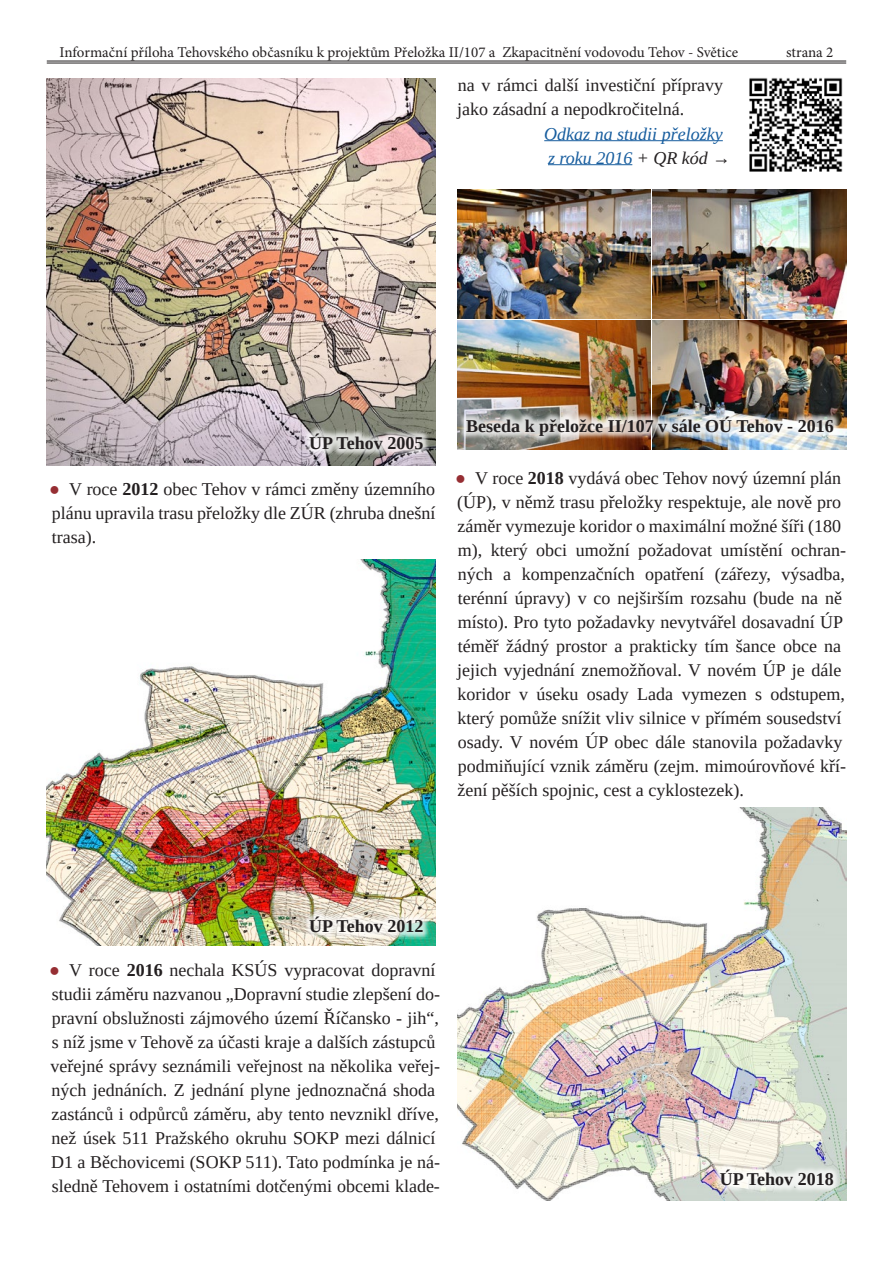
<style>
.page{position:relative;width:893px;height:1263px;background:#fff}
.page>*{position:absolute;margin:0;border:0;box-sizing:border-box;transform-origin:0 0}
.t1{font:18px/24px "Liberation Serif";color:#231f20}
.t2{font:700 18px "Liberation Serif";color:#231f20}
.t3{font:italic 18px/24px "Liberation Serif";color:#175d9e}
.t4{font:15px "Minion Pro";letter-spacing:-.005em;color:#231f20}
.s1{color:#231f20}
.s2{font-family:"Times New Roman";color:#962e33}
.s3{font-weight:700}
</style>
<div class="page">
<hr style="left:544px;top:140px;width:179px;height:1px;background:#175d9e">
<hr style="left:548px;top:164px;width:84px;height:1px;background:#175d9e">
<hr style="left:47px;top:61px;width:799px;height:1px;background:#231f20">
<hr style="left:47px;top:63px;width:799px;height:1px;background:#231f20">
<img style="left:47px;top:559px;width:389px;height:387px">
<div style="left:302px;top:908px;width:128px;height:32px;background:#fff;opacity:.75"></div>
<img style="left:47px;top:79px;width:389px;height:387px">
<div style="left:302px;top:425px;width:128px;height:32px;background:#fff;opacity:.75"></div>
<img style="left:457px;top:808px;width:389px;height:392px">
<div style="left:712px;top:1161px;width:129px;height:32px;background:#fff;opacity:.75"></div>
<img style="left:749px;top:78px;width:94px;height:94px">
<img style="left:457px;top:189px;width:194px;height:129px">
<img style="left:457px;top:320px;width:194px;height:129px">
<img style="left:653px;top:320px;width:193px;height:129px">
<img style="left:653px;top:189px;width:193px;height:129px">
<div style="left:459px;top:408px;width:382px;height:36px;background:#fff;opacity:.75"></div>
<p class="t4" style="left:60px;top:42px;width:680px">Informační příloha Tehovského občasníku k projektům Přeložka II/107 a Zkapacitnění vodovodu Tehov - Světice</p>
<p class="t4" style="left:786px;top:42px;width:49px">strana 2</p>
<p class="t1" style="left:457px;top:73px;width:267px">na v rámci další investiční přípravy jako zásadní a nepodkročitelná.</p>
<p class="t3" style="left:544px;top:122px;width:188px">Odkaz na studii přeložky z roku 2016 <span class="s1">+ QR kód →</span></p>
<p class="t2" style="left:309px;top:431px;width:116px">ÚP Tehov 2005</p>
<p class="t1" style="left:49px;top:477px;width:388px;text-align:justify"><span class="s2">●</span> V roce <span class="s3">2012</span> obec Tehov v rámci změny územního plánu upravila trasu přeložky dle ZÚR (zhruba dnešní trasa).</p>
<p class="t2" style="left:466px;top:414px;width:369px">Beseda k přeložce II/107 v sále OÚ Tehov - 2016</p>
<p class="t1" style="left:455px;top:466px;width:392px"><span class="s2">●</span> V roce <span class="s3">2018</span> vydává obec Tehov nový územní plán (ÚP), v němž trasu přeložky respektuje, ale nově pro záměr vymezuje koridor o maximální možné šíři (180 m), který obci umožní požadovat umístění ochran&shy;ných a kompenzačních opatření (zářezy, výsadba, terénní úpravy) v co nejširším rozsahu (bude na ně místo). Pro tyto požadavky nevytvářel dosavadní ÚP téměř žádný prostor a prakticky tím šance obce na jejich vyjednání znemožňoval. V novém ÚP je dále koridor v úseku osady Lada vymezen s odstupem, který pomůže snížit vliv silnice v přímém sousedství osady. V novém ÚP obec dále stanovila požadavky podmiňující vznik záměru (zejm. mimoúrovňové kří&shy;žení pěších spojnic, cest a cyklostezek).</p>
<p class="t2" style="left:309px;top:914px;width:116px">ÚP Tehov 2012</p>
<p class="t1" style="left:49px;top:958px;width:392px"><span class="s2">●</span> V roce <span class="s3">2016</span> nechala KSÚS vypracovat dopravní studii záměru nazvanou „Dopravní studie zlepšení do&shy;pravní obslužnosti zájmového území Říčansko - jih“, s níž jsme v Tehově za účasti kraje a dalších zástupců veřejné správy seznámili veřejnost na několika veřej&shy;ných jednáních. Z jednání plyne jednoznačná shoda zastánců i odpůrců záměru, aby tento nevznikl dříve, než úsek 511 Pražského okruhu SOKP mezi dálnicí D1 a Běchovicemi (SOKP 511). Tato podmínka je ná&shy;sledně Tehovem i ostatními dotčenými obcemi klade-</p>
<p class="t2" style="left:720px;top:1167px;width:116px">ÚP Tehov 2018</p>
</div>
